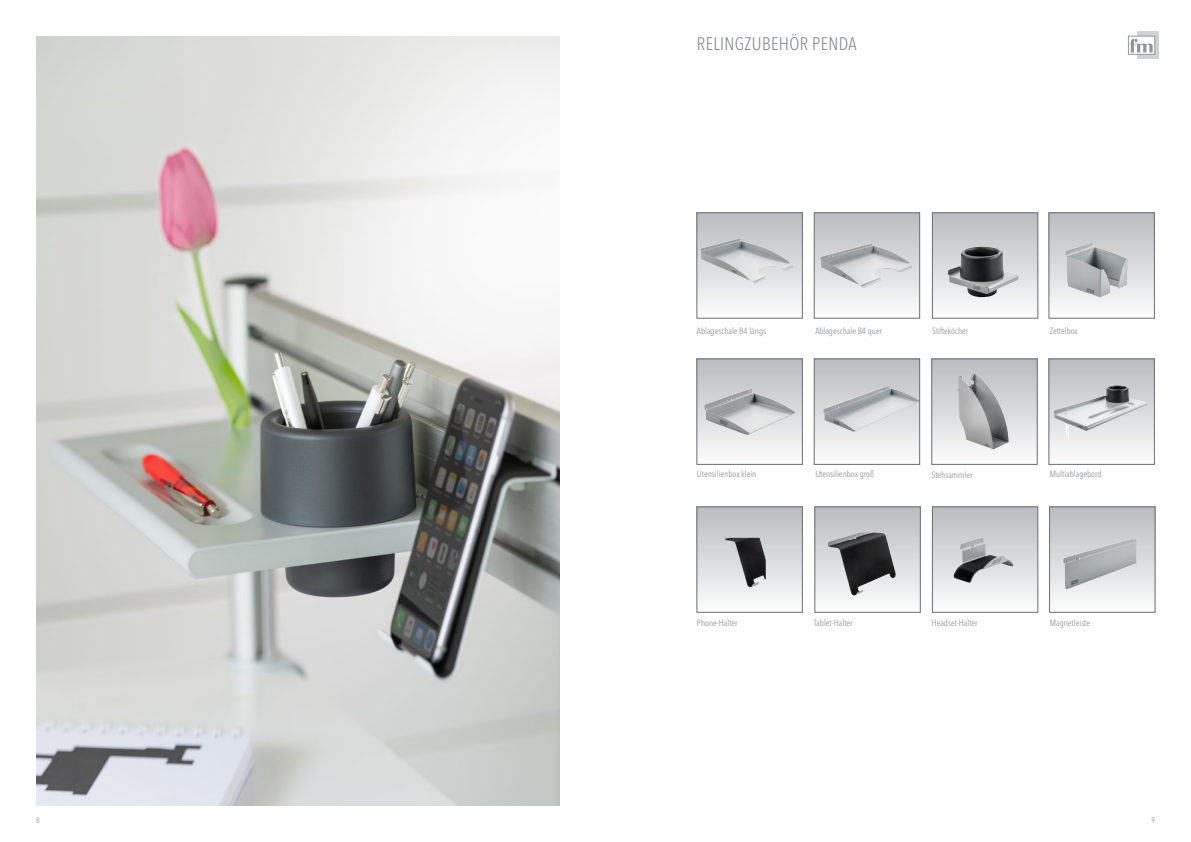
<style>
.page{position:relative;width:1191px;height:842px;background:#fff}
.page>*{position:absolute;margin:0;border:0;box-sizing:border-box;transform-origin:0 0}
.t1{font:300 condensed 18px "Avenir Next LT Pro";letter-spacing:.02em;color:#808285}
.t2{font:300 condensed 9px "Avenir Next LT Pro";color:#808285}
.t3{font:300 condensed 7.9px "Avenir Next LT Pro";color:#808285}
</style>
<div class="page">
<svg style="left:1137px;top:32px;width:21px;height:27px"></svg>
<svg style="left:1128px;top:36px;width:27px;height:19px"></svg>
<svg style="left:1129px;top:39px;width:23px;height:13px"></svg>
<img style="left:36px;top:36px;width:523px;height:770px">
<div style="left:697px;top:213px;width:105px;height:105px;background:linear-gradient(to bottom,#babbbe,#fcfdfd)"></div>
<div style="left:696px;top:213px;width:106px;height:105px;border:1px solid #6c6d70"></div>
<div style="left:697px;top:359px;width:105px;height:105px;background:linear-gradient(to bottom,#babbbe,#fcfdfd)"></div>
<div style="left:696px;top:359px;width:106px;height:105px;border:1px solid #6c6d70"></div>
<div style="left:697px;top:507px;width:105px;height:105px;background:linear-gradient(to bottom,#b9bbbd,#fbfbfc)"></div>
<div style="left:696px;top:507px;width:106px;height:105px;border:1px solid #6c6d70"></div>
<div style="left:814px;top:213px;width:105px;height:105px;background:linear-gradient(to bottom,#babbbe,#fcfdfd)"></div>
<div style="left:814px;top:213px;width:105px;height:105px;border:1px solid #6c6d70"></div>
<div style="left:814px;top:359px;width:105px;height:105px;background:linear-gradient(to bottom,#babbbe,#fcfdfd)"></div>
<div style="left:814px;top:359px;width:105px;height:105px;border:1px solid #6c6d70"></div>
<div style="left:815px;top:507px;width:105px;height:105px;background:linear-gradient(to bottom,#babbbe,#fcfcfd)"></div>
<div style="left:814px;top:507px;width:106px;height:105px;border:1px solid #6c6d70"></div>
<div style="left:932px;top:213px;width:105px;height:105px;background:linear-gradient(to bottom,#babbbe,#fcfdfd)"></div>
<div style="left:932px;top:213px;width:106px;height:105px;border:1px solid #6c6d70"></div>
<div style="left:931px;top:359px;width:106px;height:105px;background:linear-gradient(to bottom,#babbbe,#fcfcfd)"></div>
<div style="left:931px;top:359px;width:106px;height:105px;border:1px solid #6c6d70"></div>
<div style="left:932px;top:507px;width:105px;height:105px;background:linear-gradient(to bottom,#babbbe,#fcfdfd)"></div>
<div style="left:932px;top:507px;width:106px;height:105px;border:1px solid #6c6d70"></div>
<div style="left:1049px;top:213px;width:105px;height:105px;background:linear-gradient(to bottom,#babbbe,#fcfdfd)"></div>
<div style="left:1048px;top:213px;width:106px;height:105px;border:1px solid #6c6d70"></div>
<div style="left:1049px;top:359px;width:105px;height:105px;background:linear-gradient(to bottom,#babbbe,#fcfdfd)"></div>
<div style="left:1048px;top:359px;width:106px;height:105px;border:1px solid #6c6d70"></div>
<div style="left:1049px;top:507px;width:106px;height:105px;background:linear-gradient(to bottom,#babbbe,#fcfdfd)"></div>
<div style="left:1049px;top:507px;width:106px;height:105px;border:1px solid #6c6d70"></div>
<img style="left:700px;top:238px;width:93px;height:46px">
<img style="left:820px;top:243px;width:92px;height:45px">
<img style="left:948px;top:247px;width:70px;height:50px">
<img style="left:1065px;top:243px;width:63px;height:54px">
<img style="left:704px;top:388px;width:91px;height:47px">
<img style="left:823px;top:385px;width:96px;height:47px">
<img style="left:957px;top:374px;width:51px;height:75px">
<img style="left:1053px;top:385px;width:94px;height:55px">
<img style="left:724px;top:538px;width:41px;height:50px">
<img style="left:828px;top:533px;width:67px;height:62px">
<img style="left:953px;top:538px;width:60px;height:45px">
<img style="left:1063px;top:539px;width:73px;height:50px">
<h1 class="t1" style="left:697px;top:32px;width:161px">RELINGZUBEHÖR PENDA</h1>
<p class="t2" style="left:697px;top:326px;width:71px">Ablageschale B4 längs</p>
<p class="t2" style="left:815px;top:325px;width:68px">Ablageschale B4 quer</p>
<p class="t2" style="left:932px;top:325px;width:38px">Stifteköcher</p>
<p class="t2" style="left:1049px;top:325px;width:30px">Zettelbox</p>
<p class="t2" style="left:697px;top:468px;width:61px">Utensilienbox klein</p>
<p class="t2" style="left:815px;top:468px;width:60px">Utensilienbox groß</p>
<p class="t2" style="left:931px;top:470px;width:42px">Stehsammler</p>
<p class="t2" style="left:1049px;top:468px;width:53px">Multiablagebord</p>
<p class="t2" style="left:697px;top:617px;width:42px">Phone-Halter</p>
<p class="t2" style="left:813px;top:617px;width:40px">Tablet-Halter</p>
<p class="t2" style="left:931px;top:617px;width:48px">Headset-Halter</p>
<p class="t2" style="left:1049px;top:617px;width:42px">Magnetleiste</p>
<p class="t3" style="left:36px;top:815px;width:5px">8</p>
<p class="t3" style="left:1151px;top:815px;width:5px">9</p>
</div>
